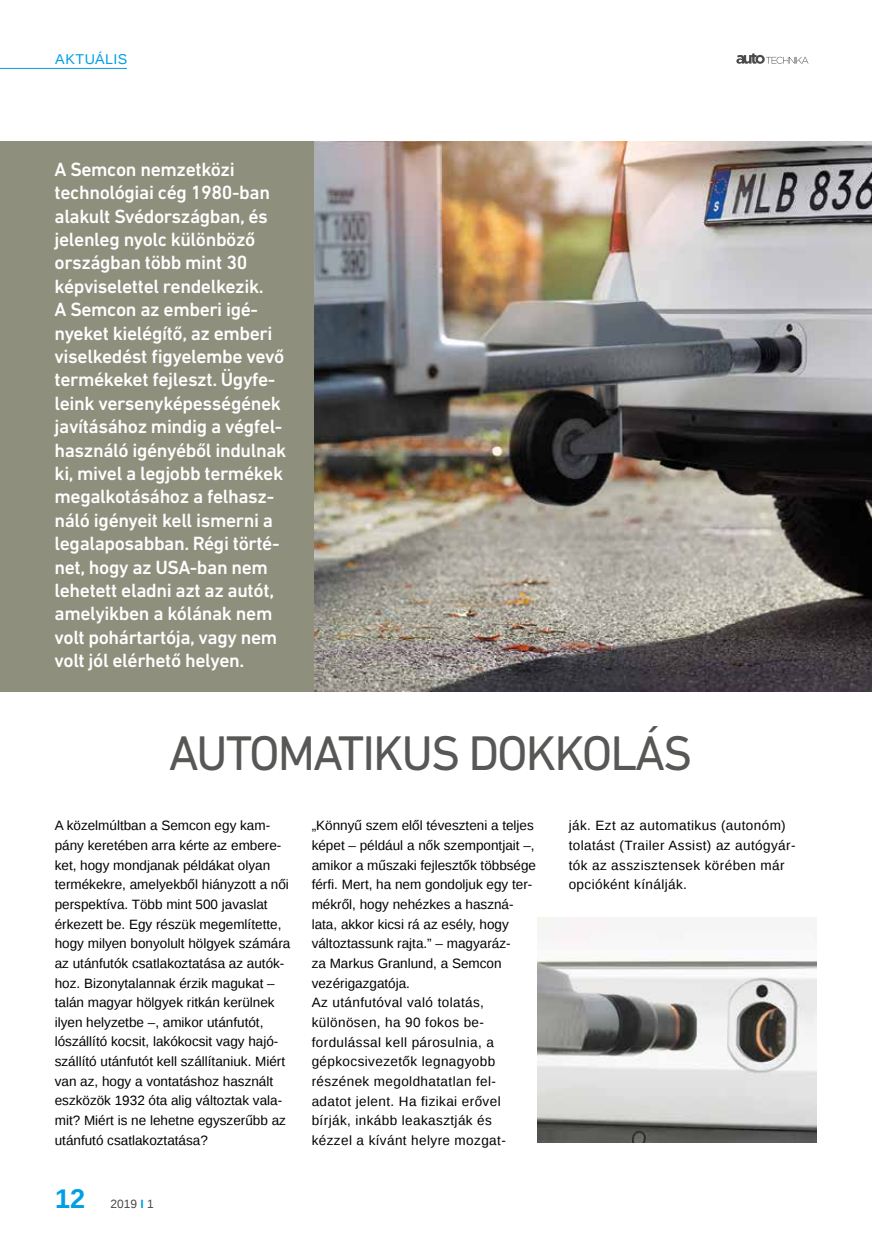
<style>
.page{position:relative;width:872px;height:1246px;background:#fff}
.page>*{position:absolute;margin:0;border:0;box-sizing:border-box;transform-origin:0 0}
.t1{font:49.5px "DIN Next LT Pro";letter-spacing:-.04em;color:#575756}
.t2{font:700 27px "Liberation Sans";color:#009fe3}
.t3{font:500 19.5px/23.4px "DIN Next LT Pro";letter-spacing:-.02em;color:#fff}
.t4{font:14.25px "Liberation Sans";letter-spacing:.035em;color:#009fe3}
.t5{font:13.5px/19.6px "Liberation Sans";color:#000}
.t6{font:13.5px/19.6px "Liberation Sans";letter-spacing:.03em;color:#000}
.t7{font:12px "Liberation Sans";color:#4a4a49}
.s1{font-weight:700;color:#009fe3}
</style>
<div class="page">
<svg style="left:736px;top:53px;width:72px;height:11px"></svg>
<hr style="left:0;top:68px;width:127px;height:1px;background:#009fe3">
<div style="left:0;top:141px;width:314px;height:551px;background:#8e8f7c"></div>
<img style="left:314px;top:141px;width:557px;height:551px">
<img style="left:537px;top:917px;width:279px;height:225px">
<p class="t4" style="left:55px;top:51px;width:74px">AKTUÁLIS</p>
<p class="t3" style="left:55px;top:157px;width:233px">A Semcon nemzetközi technológiai cég 1980-ban alakult Svédországban, és jelenleg nyolc különböző országban több mint 30 képviselettel rendelkezik.<br>A Semcon az emberi igé&shy;nyeket kielégítő, az emberi viselkedést figyelembe vevő termékeket fejleszt. Ügyfe&shy;leink versenyképességének javításához mindig a végfel&shy;használó igényéből indulnak ki, mivel a legjobb termékek megalkotásához a felhasz&shy;náló igényeit kell ismerni a legalaposabban. Régi törté&shy;net, hogy az USA-ban nem lehetett eladni azt az autót, amelyikben a kólának nem volt pohártartója, vagy nem volt jól elérhető helyen.</p>
<h1 class="t1" style="left:169px;top:725px;width:525px">AUTOMATIKUS DOKKOLÁS</h1>
<p class="t5" style="left:55px;top:816px;width:237px">A közelmúltban a Semcon egy kam&shy;pány keretében arra kérte az embere&shy;ket, hogy mondjanak példákat olyan termékekre, amelyekből hiányzott a női perspektíva. Több mint 500 javaslat érkezett be. Egy részük megemlítette, hogy milyen bonyolult hölgyek számára az utánfutók csatlakoztatása az autók&shy;hoz. Bizonytalannak érzik magukat – talán magyar hölgyek ritkán kerülnek ilyen helyzetbe –, amikor utánfutót, lószállító kocsit, lakókocsit vagy hajó&shy;szállító utánfutót kell szállítaniuk. Miért van az, hogy a vontatáshoz használt eszközök 1932 óta alig változtak vala&shy;mit? Miért is ne lehetne egyszerűbb az utánfutó csatlakoztatása?</p>
<p class="t5" style="left:312px;top:816px;width:226px">„Könnyű szem elől téveszteni a teljes képet – például a nők szempontjait –, amikor a műszaki fejlesztők többsége férfi. Mert, ha nem gondoljuk egy ter&shy;mékről, hogy nehézkes a haszná&shy;lata, akkor kicsi rá az esély, hogy változtassunk rajta.” – magyaráz-<br>za Markus Granlund, a Semcon vezérigazgatója.<br>Az utánfutóval való tolatás, különösen, ha 90 fokos be&shy;fordulással kell párosulnia, a gépkocsivezetők legnagyobb részének megoldhatatlan fel&shy;adatot jelent. Ha fizikai erővel bírják, inkább leakasztják és<br>kézzel a kívánt helyre mozgat-</p>
<p class="t6" style="left:568px;top:816px;width:228px">ják. Ezt az automatikus (autonóm) tolatást (Trailer Assist) az autógyár&shy;tók az asszisztensek körében már opcióként kínálják.</p>
<h2 class="t2" style="left:55px;top:1180px;width:32px">12</h2>
<p class="t7" style="left:110px;top:1197px;width:45px">2019 <span class="s1">I</span> 1</p>
</div>
